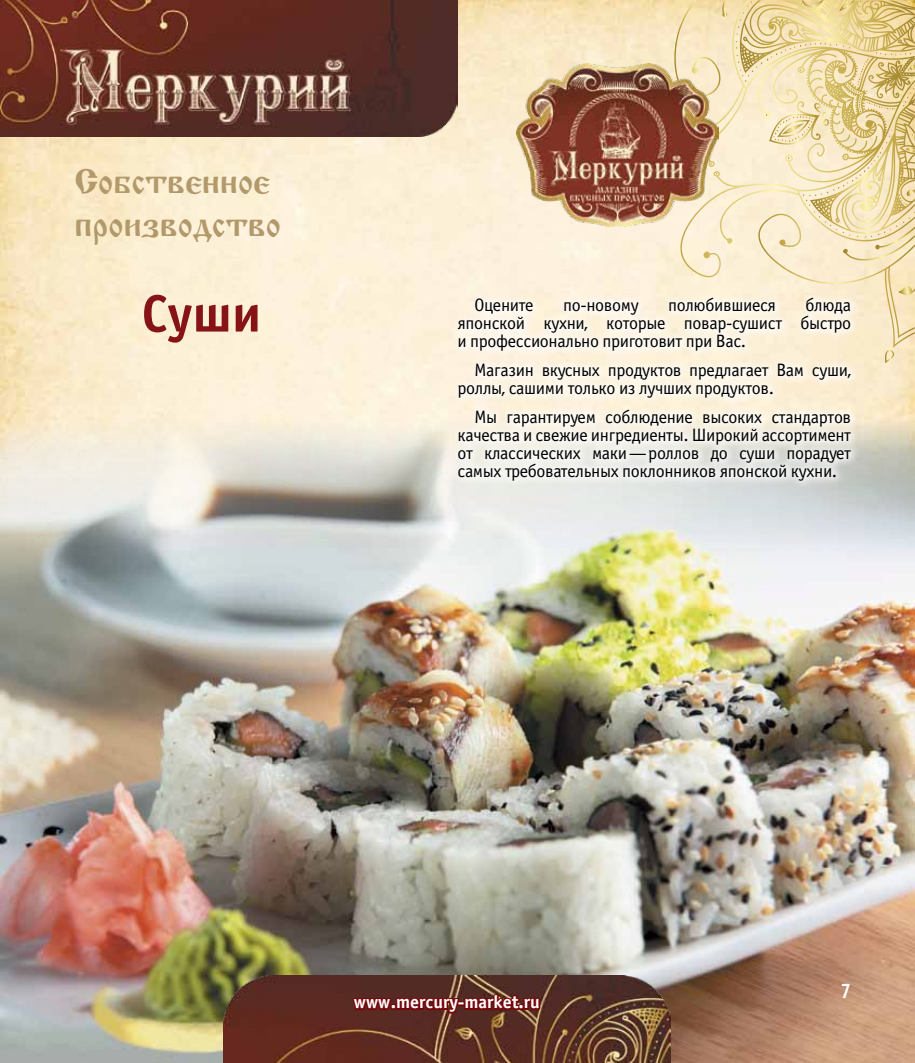
<style>
.page{position:relative;width:915px;height:1063px;background:#fff}
.page>*{position:absolute;margin:0;border:0;box-sizing:border-box;transform-origin:0 0}
.t1{font:700 52.5px "Officina Sans C";color:#861316}
.t2{font:36px/43.2px "Cyrillic Old";color:#b2996b}
.t3{font:700 21px "Officina Sans CTT";color:#fff;scale:.9 1}
.t4{font:18px/18px "Officina Sans C";letter-spacing:-.02em;color:#000;text-align:justify}
.t5{font:700 18px "Officina Sans C";color:#fff}
</style>
<div class="page">
<img style="left:0;top:0;width:914px;height:410px">
<svg style="left:620px;top:1px;width:294px;height:362px;background:#f1e0b6"></svg>
<img style="left:0;top:0;width:457px;height:136px">
<img style="left:516px;top:64px;width:202px;height:162px">
<img style="left:0;top:410px;width:914px;height:653px">
<img style="left:223px;top:976px;width:447px;height:87px">
<svg style="left:351px;top:969px;width:191px;height:94px;background:#633329"></svg>
<div style="left:451px;top:290px;width:410px;height:200px;background:#fff;opacity:.9"></div>
<h2 class="t2" style="left:74px;top:160px;width:208px">Собственное производство</h2>
<h1 class="t1" style="left:141px;top:284px;width:121px">Суши</h1>
<p class="t4" style="left:457px;top:297px;width:395px;text-indent:348px">блюда японской кухни, которые повар-сушист быстро и профессионально приготовит при Вас.</p>
<p class="t4" style="left:457px;top:361px;width:395px;text-indent:17px">Магазин вкусных продуктов предлагает Вам суши, роллы, сашими только из лучших продуктов.</p>
<p class="t4" style="left:457px;top:408px;width:395px;text-indent:17px">Мы гарантируем соблюдение высоких стандартов качества и свежие ингредиенты. Широкий ассортимент от классических маки— роллов до суши порадует самых требовательных поклонников японской кухни.</p>
<p class="t4" style="left:474px;top:297px;width:61px">Оцените</p>
<p class="t4" style="left:563px;top:297px;width:77px">по-новому</p>
<p class="t4" style="left:668px;top:297px;width:109px">полюбившиеся</p>
<p class="t5" style="left:354px;top:992px;width:187px">www.mercury-market.ru</p>
<p class="t3" style="left:840px;top:979px;width:13px">7</p>
</div>
